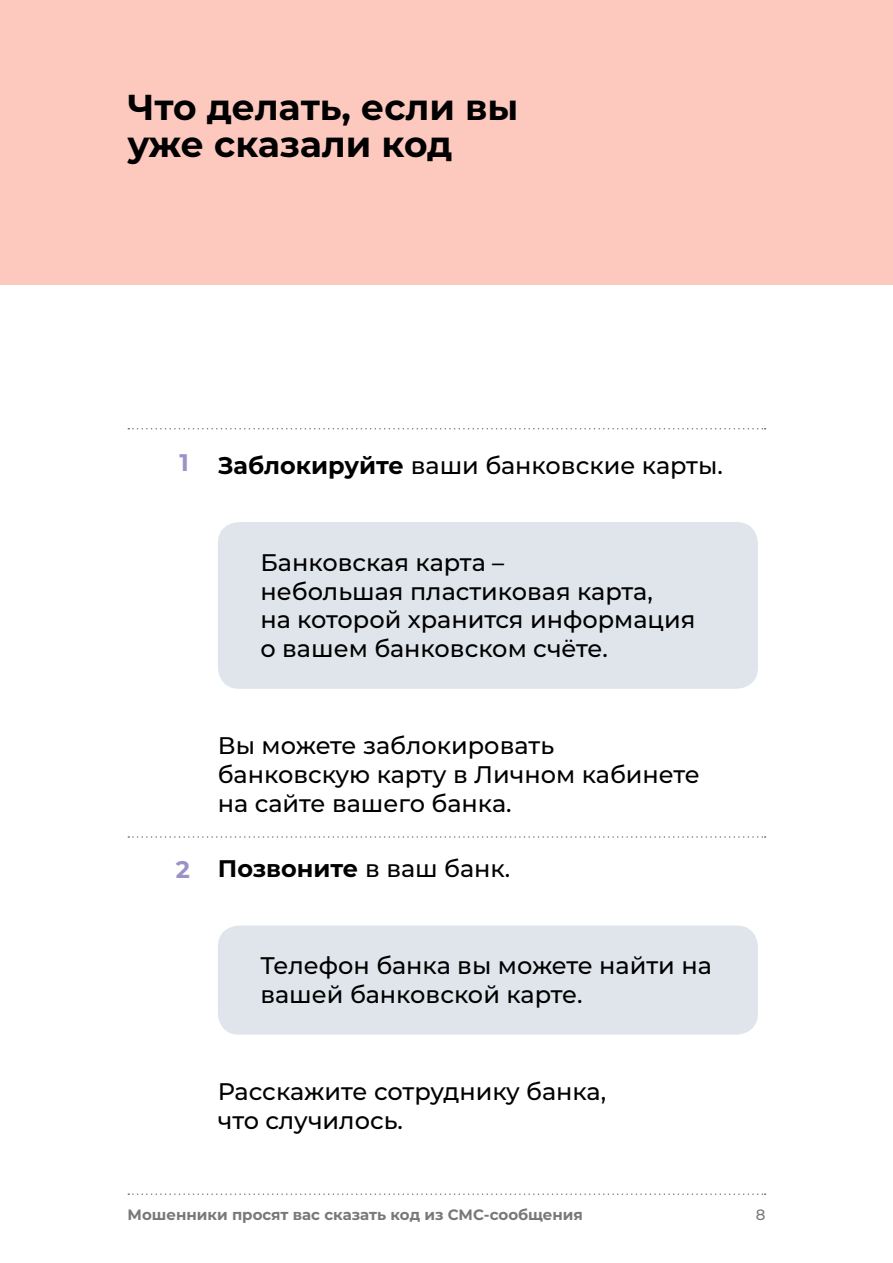
<style>
.page{position:relative;width:893px;height:1263px;background:#fff}
.page>*{position:absolute;margin:0;border:0;box-sizing:border-box;transform-origin:0 0}
.Оглавление{font:700 36px/37.5px "Montserrat";color:#000001}
.Текст{font:500 24px/28.8px "Montserrat";color:#000001}
.Текст_Примеры{font:500 24px/28.8px "Montserrat";color:#000001}
.Текст-2{font:700 24px "Montserrat";color:#000001}
.Подзаголовок{font:700 24px "Montserrat";color:#9b92c6}
.t1{font:700 15px "Montserrat";color:#76787b}
.t2{font:500 15px "Montserrat";color:#76787b}
.s1{font-weight:700}
.s2{font-weight:500}
</style>
<div class="page">
<svg style="left:128px;top:1193px;width:638px;height:2px"></svg>
<div style="left:0;top:0;width:893px;height:285px;background:#fdc8bd"></div>
<div style="left:218px;top:522px;width:540px;height:167px;background:#dfe5ea;border-radius:21px"></div>
<div style="left:218px;top:925px;width:540px;height:110px;background:#dfe5ea;border-radius:21px"></div>
<svg style="left:128px;top:428px;width:638px;height:1px"></svg>
<svg style="left:128px;top:836px;width:638px;height:2px"></svg>
<p class="Оглавление" style="left:128px;top:87px;width:392px">Что делать, если вы уже сказали код</p>
<p class="Подзаголовок" style="left:179px;top:445px;width:11px">1</p>
<p class="Текст" style="left:218px;top:450px;width:504px"><span class="s1">Заблокируйте</span> ваши банковские карты.</p>
<p class="Текст_Примеры" style="left:260px;top:547px;width:437px">Банковская карта –<br>небольшая пластиковая карта,<br>на которой хранится информация о вашем банковском счёте.</p>
<p class="Текст" style="left:218px;top:730px;width:483px">Вы можете заблокировать банковскую карту в Личном кабинете на сайте вашего банка.</p>
<p class="Подзаголовок" style="left:176px;top:852px;width:16px">2</p>
<p class="Текст-2" style="left:218px;top:852px;width:292px">Позвоните <span class="s2">в ваш банк.</span></p>
<p class="Текст_Примеры" style="left:260px;top:950px;width:453px">Телефон банка вы можете найти на вашей банковской карте.</p>
<p class="Текст" style="left:218px;top:1076px;width:390px">Расскажите сотруднику банка, что случилось.</p>
<p class="t1" style="left:128px;top:1204px;width:457px">Мошенники просят вас сказать код из СМС-сообщения</p>
<p class="t2" style="left:756px;top:1205px;width:11px">8</p>
</div>
